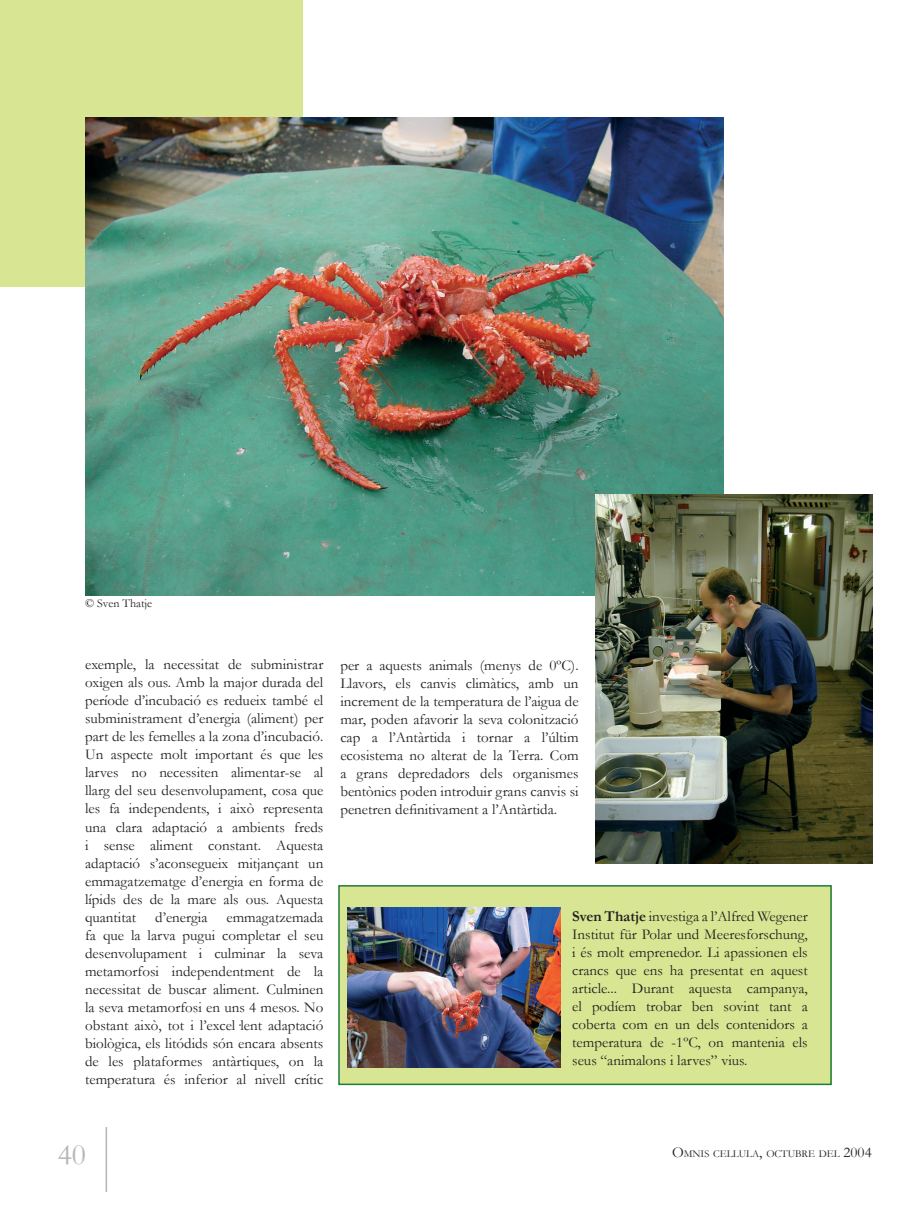
<style>
.page{position:relative;width:919px;height:1217px;background:#fff}
.page>*{position:absolute;margin:0;border:0;box-sizing:border-box;transform-origin:0 0}
.t1{font:30px "Garamond";color:#b4b5b8}
.t2{font:15px/18px "Garamond";color:#231f20;text-align:justify}
.pie_foto{font:12px "Garamond";color:#231f20}
.t3{font:10.5px "Garamond";color:#231f20}
.s1{font-weight:700}
.s2{font-size:15px}
</style>
<div class="page">
<hr style="left:106px;top:1126px;width:1px;height:65px;background:#b4b5b8">
<div style="left:0;top:0;width:302px;height:286px;background:#d8e592"></div>
<div style="left:339px;top:885px;width:492px;height:199px;background:#d8e592"></div>
<div style="left:338px;top:884px;width:493px;height:200px;border:2px solid #1f7d3a"></div>
<img style="left:85px;top:117px;width:638px;height:478px">
<img style="left:595px;top:494px;width:277px;height:369px">
<img style="left:348px;top:907px;width:212px;height:159px">
<p class="pie_foto" style="left:85px;top:595px;width:69px">© Sven Thatje</p>
<p class="t2" style="left:85px;top:655px;width:240px">exemple, la necessitat de subministrar oxigen als ous. Amb la major durada del període d’incubació es redueix també el subministrament d’energia (aliment) per part de les femelles a la zona d’incubació.<br>Un aspecte molt important és que les larves no necessiten alimentar-se al llarg del seu desenvolupament, cosa que les fa independents, i això representa una clara adaptació a ambients freds i sense aliment constant. Aquesta adaptació s’aconsegueix mitjançant un emmagatzematge d’energia en forma de lípids des de la mare als ous. Aquesta quantitat</p>
<p class="t2" style="left:85px;top:907px;width:240px;text-indent:141px">emmagatzemada fa que la larva pugui completar el seu desenvolupament i culminar la seva metamorfosi independentment de la necessitat de buscar aliment. Culminen la seva metamorfosi en uns 4 mesos. No obstant això, tot i l’excel·lent adaptació biològica, els litódids són encara absents de les plataformes antàrtiques, on la temperatura és inferior al nivell crític</p>
<p class="t2" style="left:155px;top:907px;width:54px">d’energia</p>
<p class="t2" style="left:340px;top:655px;width:240px">per a aquests animals (menys de 0ºC).<br>Llavors, els canvis climàtics, amb un increment de la temperatura de l’aigua de mar, poden afavorir la seva colonització cap a l’Antàrtida i tornar a l’últim ecosistema no alterat de la Terra. Com a grans depredadors dels organismes bentònics poden introduir grans canvis si penetren definitivament a l’Antàrtida.</p>
<p class="t2" style="left:572px;top:906px;width:237px"><span class="s1">Sven Thatje</span> investiga a l’Alfred Wegener Institut für Polar und Meeresforschung, i és molt emprenedor. Li apassionen els crancs que ens ha presentat en aquest article... Durant aquesta campanya, el podíem trobar ben sovint tant a coberta com en un dels contenidors a temperatura de -1ºC, on mantenia els seus “animalons i larves” vius.</p>
<h1 class="t1" style="left:58px;top:1134px;width:30px">40</h1>
<p class="t3" style="left:672px;top:1146px;width:201px"><span class="s2">O</span>MNIS CELLULA<span class="s2">,</span> OCTUBRE DEL <span class="s2">2004</span></p>
</div>
